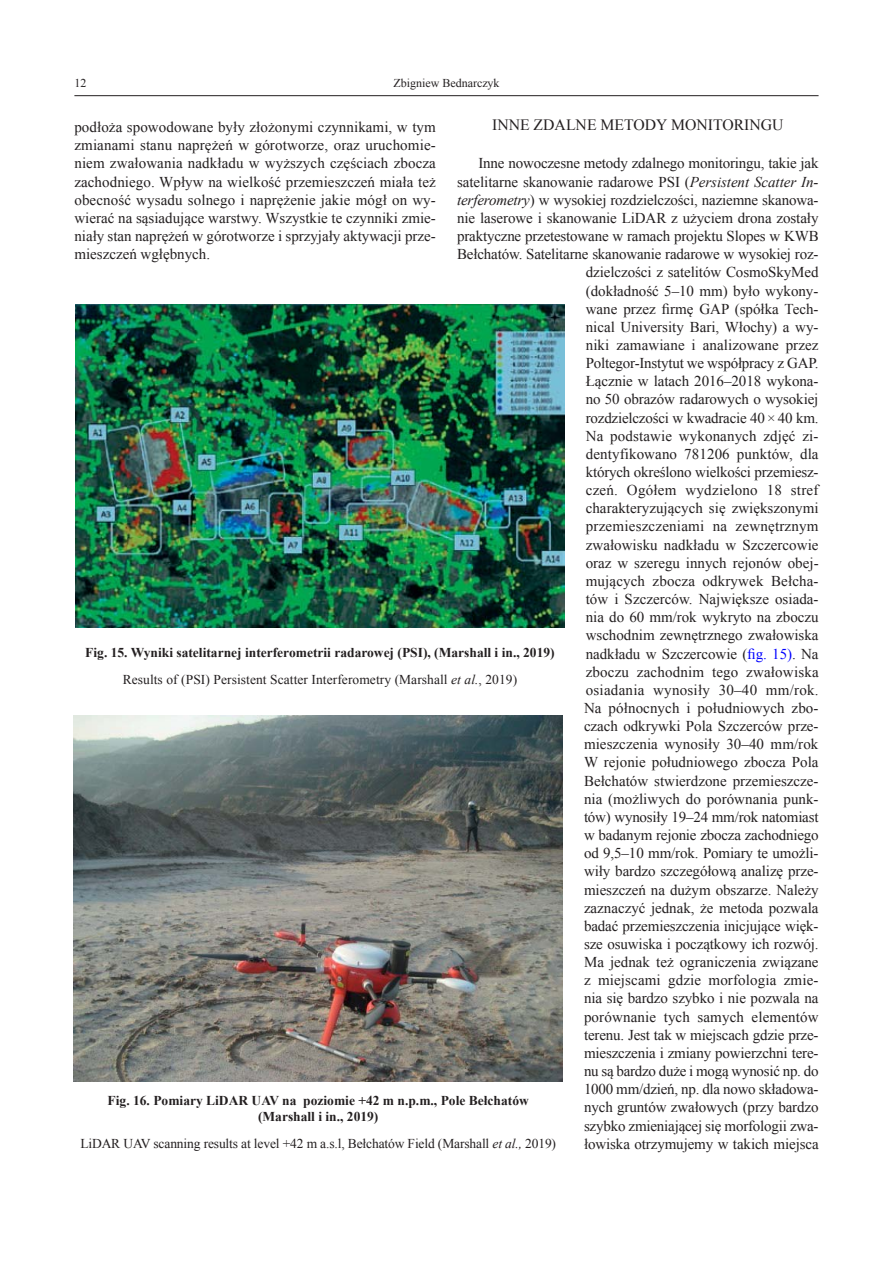
<style>
.page{position:relative;width:893px;height:1263px;background:#fff}
.page>*{position:absolute;margin:0;border:0;box-sizing:border-box;transform-origin:0 0}
.t1{font:15.75px "Times New Roman";color:#231f20}
.t2{font:15px/18.1px "Times New Roman";letter-spacing:-.005em;color:#231f20;text-align:justify}
.t3{font:700 13.5px/27.2px "Times New Roman";color:#231f20;text-align:center}
.t4{font:13.5px "Times New Roman";letter-spacing:-.01em;color:#231f20}
.t5{font:12px "Times New Roman";color:#231f20}
.s1{font-style:italic}
.s2{color:#00f}
.s3{font-weight:400}
.s4{font-weight:400;font-style:italic}
</style>
<div class="page">
<hr style="left:74px;top:95px;width:745px;height:1px;background:#231f20">
<img style="left:75px;top:305px;width:489px;height:322px">
<img style="left:74px;top:715px;width:489px;height:366px">
<p class="t5" style="left:74px;top:75px;width:13px">12</p>
<p class="t5" style="left:393px;top:75px;width:108px">Zbigniew Bednarczyk</p>
<p class="t2" style="left:74px;top:118px;width:363px">podłoża spowodowane były złożonymi czynnikami, w tym zmianami stanu naprężeń w górotworze, oraz uruchomie&shy;niem zwałowania nadkładu w wyższych częściach zbocza zachodniego. Wpływ na wielkość przemieszczeń miała też obecność wysadu solnego i naprężenie jakie mógł on wy&shy;wierać na sąsiadujące warstwy. Wszystkie te czynniki zmie&shy;niały stan naprężeń w górotworze i sprzyjały aktywacji prze&shy;mieszczeń wgłębnych.</p>
<p class="t1" style="left:492px;top:114px;width:17px">Inne</p>
<p class="t1" style="left:534px;top:114px;width:12px">zdalne</p>
<p class="t1" style="left:601px;top:114px;width:13px">metody</p>
<p class="t1" style="left:671px;top:114px;width:12px">monitoringu</p>
<p class="t2" style="left:457px;top:154px;width:363px;text-align:right">Inne nowoczesne metody zdalnego monitoringu, takie jak satelitarne skanowanie radarowe PSI (<span class="s1">Persistent Scatter In&shy;terferometry</span>) w wysokiej rozdzielczości, naziemne skanowa&shy;nie laserowe i skanowanie LiDAR z użyciem drona zostały praktyczne przetestowane w ramach projektu Slopes w KWB Bełchatów. Satelitarne skanowanie radarowe w wysokiej roz&shy;dzielczości z satelitów CosmoSkyMed<br>(dokładność 5–10 mm) było wykony-<br>wane przez firmę GAP (spółka Tech-<br>nical University Bari, Włochy) a wy-<br>niki zamawiane i analizowane przez<br>Poltegor-Instytut we współpracy z GAP.<br>Łącznie w latach 2016–2018 wykona-<br>no 50 obrazów radarowych o wysokiej<br>rozdzielczości w kwadracie 40× 40 km.<br>Na podstawie wykonanych zdjęć zi-<br>dentyfikowano 781206 punktów, dla<br>których określono wielkości przemiesz-<br>czeń. Ogółem wydzielono 18 stref<br>charakteryzujących się zwiększonymi<br>przemieszczeniami na zewnętrznym<br>zwałowisku nadkładu w Szczercowie<br>oraz w szeregu innych rejonów obej-<br>mujących zbocza odkrywek Bełcha-<br>tów i Szczerców. Największe osiada-<br>nia do 60 mm/rok wykryto na zboczu<br>wschodnim zewnętrznego zwałowiska<br>nadkładu w Szczercowie (<span class="s2">fig. 15)</span>. Na<br>zboczu zachodnim tego zwałowiska<br>osiadania wynosiły 30–40 mm/rok.<br>Na północnych i południowych zbo-<br>czach odkrywki Pola Szczerców prze-<br>mieszczenia wynosiły 30–40 mm/rok<br>W rejonie południowego zbocza Pola<br>Bełchatów stwierdzone przemieszcze-<br>nia (możliwych do porównania punk-<br>tów) wynosiły 19–24 mm/rok natomiast<br>w badanym rejonie zbocza zachodniego<br>od 9,5–10 mm/rok. Pomiary te umożli-<br>wiły bardzo szczegółową analizę prze-<br>mieszczeń na dużym obszarze. Należy<br>zaznaczyć jednak, że metoda pozwala<br>badać przemieszczenia inicjujące więk-<br>sze osuwiska i początkowy ich rozwój.<br>Ma jednak też ograniczenia związane<br>z miejscami gdzie morfologia zmie-<br>nia się bardzo szybko i nie pozwala na<br>porównanie tych samych elementów<br>terenu. Jest tak w miejscach gdzie prze-<br>mieszczenia i zmiany powierzchni tere-<br>nu są bardzo duże i mogą wynosić np. do<br>1000 mm/dzień, np. dla nowo składowa-<br>nych gruntów zwałowych (przy bardzo<br>szybko zmieniającej się morfologii zwa-<br>łowiska otrzymujemy w takich miejsca</p>
<p class="t3" style="left:85px;top:638px;width:471px">Fig. 15. Wyniki satelitarnej interferometrii radarowej (PSI), (Marshall i in., 2019)<br><span class="s3">Results of (PSI) Persistent Scatter Interferometry (Marshall</span> <span class="s4">et al.</span><span class="s3">, 2019)</span></p>
<p class="t3" style="left:108px;top:1092px;width:423px;line-height:16.5px">Fig. 16. Pomiary LiDAR UAV na poziomie +42 m n.p.m., Pole Bełchatów (Marshall i in., 2019)</p>
<p class="t4" style="left:80px;top:1135px;width:477px">LiDAR UAV scanning results at level +42 m a.s.l, Bełchatów Field (Marshall <span class="s1">et al.,</span> 2019)</p>
</div>
